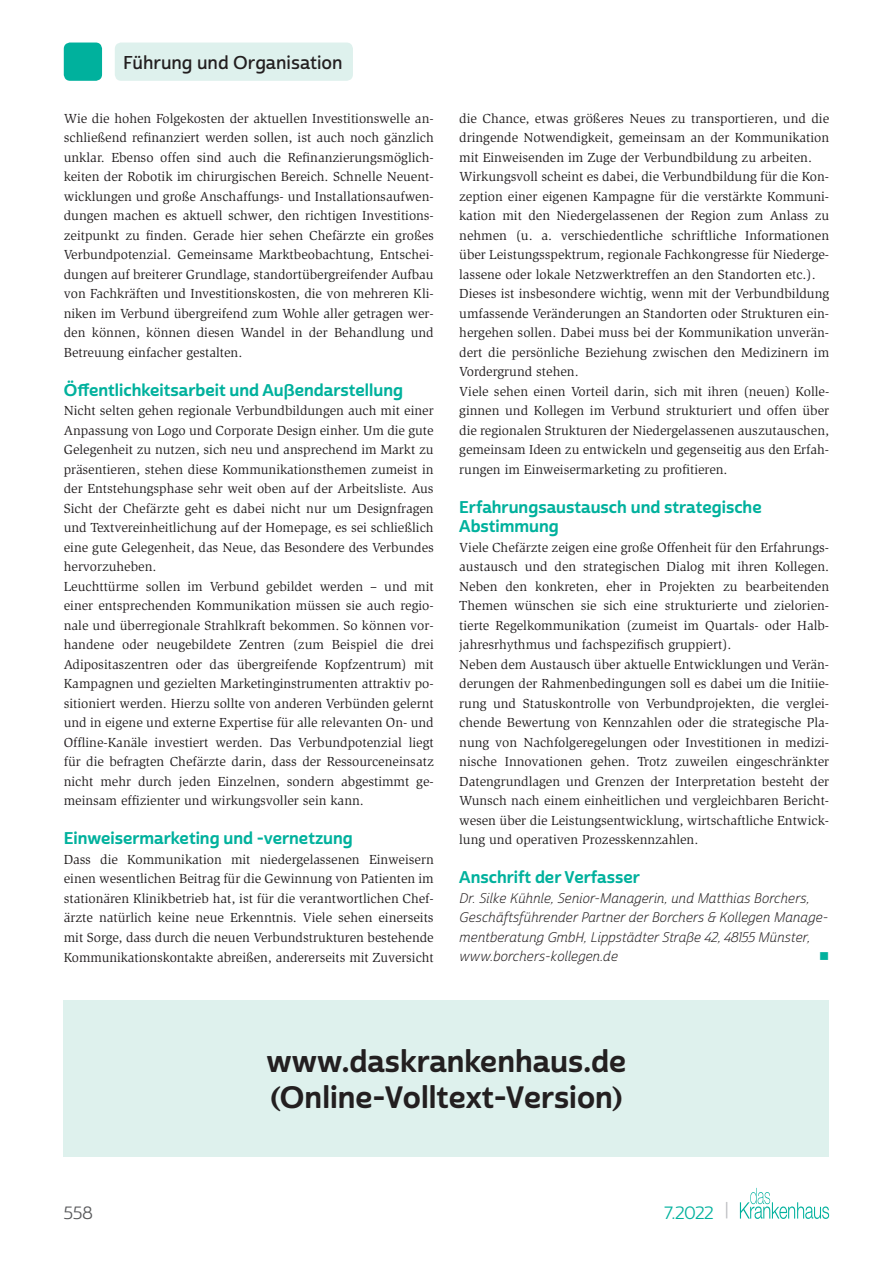
<style>
.page{position:relative;width:893px;height:1263px;background:#fff}
.page>*{position:absolute;margin:0;border:0;box-sizing:border-box;transform-origin:0 0}
.t1{font:30px/36px "Cabrito Sans Nor Bol";color:#231f20}
.t2{font:18px "Cabrito Sans Nor Dem";color:#231f20}
.t3{font:17.25px "Cabrito Sans Nor Reg";color:#00b19d}
.t4{font:17.25px "Cabrito Sans Nor Reg";color:#57585a}
.t5{font:16.5px/19.5px "Cabrito Sans Nor Bol";color:#00b19d}
.t6{font:13.5px/19.5px "Slimbach Std";color:#231f20}
.t7{font:13.5px/19.5px "Cabrito Sans Nor Boo It";color:#231f20}
.t8{font:13.5px "Wingdings";color:#00b19d}
.s1{font-size:18.9px;color:#bcbdc0}
</style>
<div class="page">
<div style="left:115px;top:43px;width:238px;height:38px;background:#def1ed;border-radius:6px"></div>
<svg style="left:740px;top:1188px;width:89px;height:31px"></svg>
<div style="left:64px;top:43px;width:38px;height:38px;background:#00b19d;border-radius:6px"></div>
<div style="left:64px;top:1000px;width:765px;height:156px;background:#def1ed"></div>
<h2 class="t2" style="left:123px;top:51px;width:221px">Führung und Organisation</h2>
<p class="t6" style="left:64px;top:109px;width:371px;text-align:justify">Wie die hohen Folgekosten der aktuellen Investitionswelle an&shy;schließend refinanziert werden sollen, ist auch noch gänzlich unklar. Ebenso offen sind auch die Refinanzierungsmöglich&shy;keiten der Robotik im chirurgischen Bereich. Schnelle Neuent&shy;wicklungen und große Anschaffungs- und Installationsaufwen&shy;dungen machen es aktuell schwer, den richtigen Investitions&shy;zeitpunkt zu finden. Gerade hier sehen Chefärzte ein großes Verbundpotenzial. Gemeinsame Marktbeobachtung, Entschei&shy;dungen auf breiterer Grundlage, standortübergreifender Aufbau von Fachkräften und Investitionskosten, die von mehreren Kli&shy;niken im Verbund übergreifend zum Wohle aller getragen wer&shy;den können, können diesen Wandel in der Behandlung und Betreuung einfacher gestalten.</p>
<p class="t5" style="left:64px;top:381px;width:341px">Öffentlichkeitsarbeit und Außendarstellung</p>
<p class="t6" style="left:64px;top:401px;width:371px">Nicht selten gehen regionale Verbundbildungen auch mit einer Anpassung von Logo und Corporate Design einher. Um die gute Gelegenheit zu nutzen, sich neu und ansprechend im Markt zu präsentieren, stehen diese Kommunikationsthemen zumeist in der Entstehungsphase sehr weit oben auf der Arbeitsliste. Aus Sicht der Chefärzte geht es dabei nicht nur um Designfragen und Textvereinheitlichung auf der Homepage, es sei schließlich eine gute Gelegenheit, das Neue, das Besondere des Verbundes hervorzuheben.<br>Leuchttürme sollen im Verbund gebildet werden – und mit einer entsprechenden Kommunikation müssen sie auch regio&shy;nale und überregionale Strahlkraft bekommen. So können vor&shy;handene oder neugebildete Zentren (zum Beispiel die drei Adipositaszentren oder das übergreifende Kopfzentrum) mit Kampagnen und gezielten Marketinginstrumenten attraktiv po&shy;sitioniert werden. Hierzu sollte von anderen Verbünden gelernt und in eigene und externe Expertise für alle relevanten On- und Offline-Kanäle investiert werden. Das Verbundpotenzial liegt für die befragten Chefärzte darin, dass der Ressourceneinsatz nicht mehr durch jeden Einzelnen, sondern abgestimmt ge&shy;meinsam effizienter und wirkungsvoller sein kann.</p>
<p class="t5" style="left:64px;top:829px;width:291px">Einweisermarketing und -vernetzung</p>
<p class="t6" style="left:64px;top:850px;width:371px;text-align:justify">Dass die Kommunikation mit niedergelassenen Einweisern einen wesentlichen Beitrag für die Gewinnung von Patienten im stationären Klinikbetrieb hat, ist für die verantwortlichen Chef&shy;ärzte natürlich keine neue Erkenntnis. Viele sehen einerseits mit Sorge, dass durch die neuen Verbundstrukturen bestehende Kommunikationskontakte abreißen, andererseits mit Zuversicht</p>
<p class="t6" style="left:459px;top:109px;width:371px">die Chance, etwas größeres Neues zu transportieren, und die dringende Notwendigkeit, gemeinsam an der Kommunikation mit Einweisenden im Zuge der Verbundbildung zu arbeiten.<br>Wirkungsvoll scheint es dabei, die Verbundbildung für die Kon&shy;zeption einer eigenen Kampagne für die verstärkte Kommuni&shy;kation mit den Niedergelassenen der Region zum Anlass zu nehmen (u. a. verschiedentliche schriftliche Informationen über Leistungsspektrum, regionale Fachkongresse für Niederge&shy;lassene oder lokale Netzwerktreffen an den Standorten etc.).<br>Dieses ist insbesondere wichtig, wenn mit der Verbundbildung umfassende Veränderungen an Standorten oder Strukturen ein&shy;hergehen sollen. Dabei muss bei der Kommunikation unverän&shy;dert die persönliche Beziehung zwischen den Medizinern im Vordergrund stehen.<br>Viele sehen einen Vorteil darin, sich mit ihren (neuen) Kolle&shy;ginnen und Kollegen im Verbund strukturiert und offen über die regionalen Strukturen der Niedergelassenen auszutauschen, gemeinsam Ideen zu entwickeln und gegenseitig aus den Erfah&shy;rungen im Einweisermarketing zu profitieren.</p>
<p class="t5" style="left:459px;top:498px;width:304px">Erfahrungsaustausch und strategische<br>Abstimmung</p>
<p class="t6" style="left:459px;top:538px;width:371px">Viele Chefärzte zeigen eine große Offenheit für den Erfahrungs&shy;austausch und den strategischen Dialog mit ihren Kollegen.<br>Neben den konkreten, eher in Projekten zu bearbeitenden Themen wünschen sie sich eine strukturierte und zielorien&shy;tierte Regelkommunikation (zumeist im Quartals- oder Halb&shy;jahresrhythmus und fachspezifisch gruppiert).<br>Neben dem Austausch über aktuelle Entwicklungen und Verän&shy;derungen der Rahmenbedingungen soll es dabei um die Initiie&shy;rung und Statuskontrolle von Verbundprojekten, die verglei&shy;chende Bewertung von Kennzahlen oder die strategische Pla&shy;nung von Nachfolgeregelungen oder Investitionen in medizi&shy;nische Innovationen gehen. Trotz zuweilen eingeschränkter Datengrundlagen und Grenzen der Interpretation besteht der Wunsch nach einem einheitlichen und vergleichbaren Bericht&shy;wesen über die Leistungsentwicklung, wirtschaftliche Entwick&shy;lung und operativen Prozesskennzahlen.</p>
<p class="t5" style="left:459px;top:868px;width:182px">Anschrift der Verfasser</p>
<p class="t7" style="left:459px;top:889px;width:370px">Dr. Silke Kühnle, Senior-Managerin, und Matthias Borchers, Geschäftsführender Partner der Borchers &amp; Kollegen Manage&shy;mentberatung GmbH, Lippstädter Straße 42, 48155 Münster, www.borchers-kollegen.de</p>
<p class="t8" style="left:819px;top:949px;width:12px">■</p>
<h1 class="t1" style="left:267px;top:1044px;width:361px">www.daskrankenhaus.de (Online-Volltext-Version)</h1>
<p class="t4" style="left:64px;top:1202px;width:31px">558</p>
<p class="t3" style="left:665px;top:1202px;width:66px">7.2022 <span class="s1">|</span></p>
</div>
